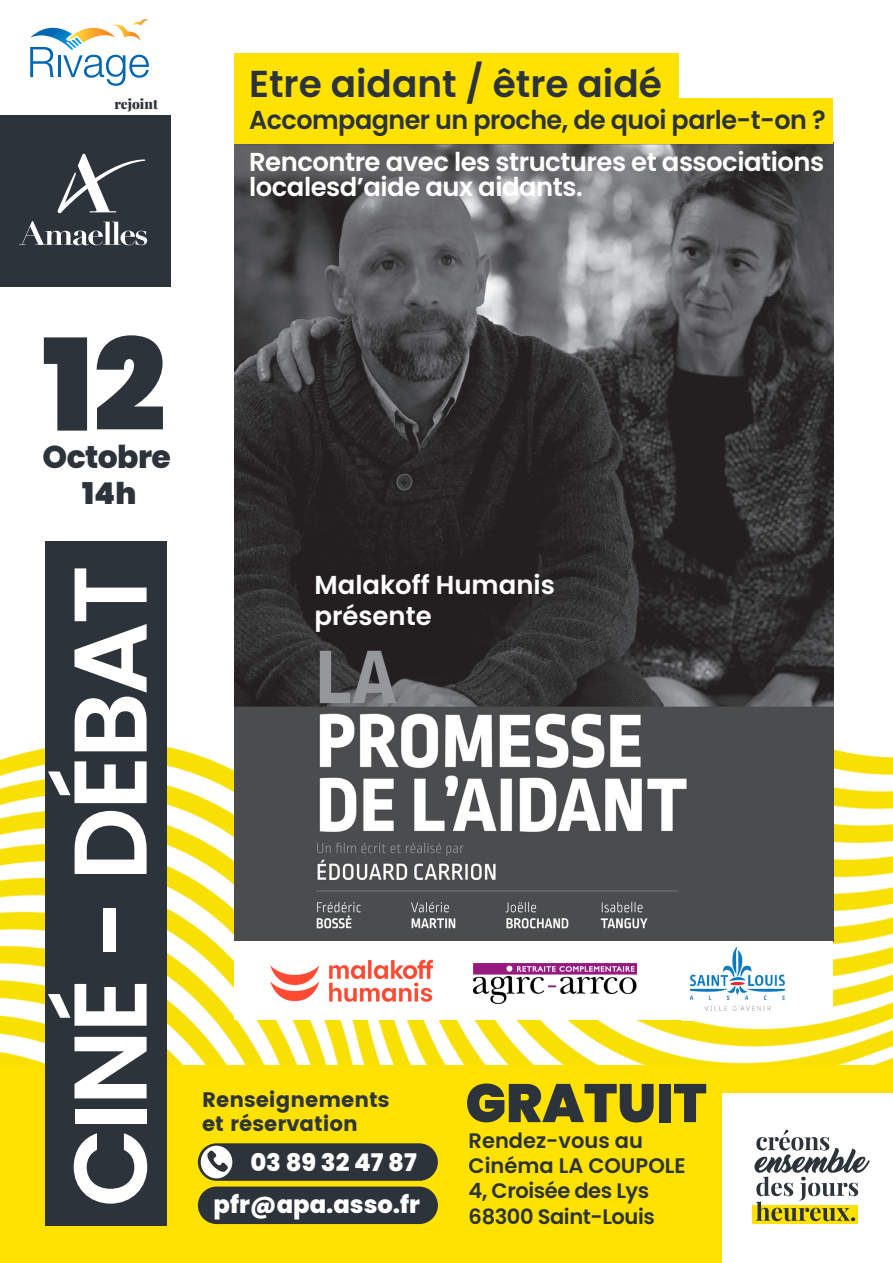
<style>
.page{position:relative;width:893px;height:1263px;background:#fff}
.page>*{position:absolute;margin:0;border:0;box-sizing:border-box;transform-origin:0 0}
.t1{font:900 127.5px "Poppins";color:#2c333a}
.t2{font:600 103.2px "Poppins";letter-spacing:-.03em;color:#fff}
.t3{font:900 54px "Poppins";color:#2c333a}
.t4{font:600 37.5px "Poppins";color:#2c333a}
.t5{font:800 31.5px "Poppins";letter-spacing:-.02em;color:#2c333a}
.t6{font:900 30px "Poppins";color:#2c333a}
.t7{font:600 25.95px/24.5px "Poppins";letter-spacing:-.02em;color:#fff}
.t8{font:600 25.95px "Poppins";letter-spacing:-.02em;color:#2c333a}
.t9{font:600 25.95px "Poppins";color:#fff}
.t10{font:800 24.3px "Poppins";color:#fff}
.t11{font:600 21px/25.2px "Poppins";letter-spacing:-.02em;color:#2c333a}
.t12{font:600 21px/25.2px "Poppins";color:#2c333a}
.t13{font:21px "Poppins";color:#2e363a}
.t14{font:900 13.65px "Playfair Display";color:#2c333a}
</style>
<div class="page">
<img style="left:0;top:745px;width:893px;height:320px">
<div style="left:0;top:1065px;width:893px;height:198px;background:#ffe201"></div>
<div style="left:723px;top:1093px;width:170px;height:170px;background:#fff"></div>
<div style="left:753px;top:1205px;width:105px;height:18px;background:#ffe201"></div>
<svg style="left:754px;top:1130px;width:116px;height:91px"></svg>
<div style="left:198px;top:1143px;width:240px;height:38px;background:#2c333a;border-radius:19px"></div>
<svg style="left:201px;top:1146px;width:31px;height:32px"></svg>
<div style="left:198px;top:1186px;width:240px;height:38px;background:#2c333a;border-radius:19px"></div>
<div style="left:45px;top:541px;width:122px;height:685px;background:#2c333a"></div>
<svg style="left:30px;top:19px;width:119px;height:67px"></svg>
<div style="left:0;top:115px;width:170px;height:172px;background:#2c333a"></div>
<svg style="left:19px;top:154px;width:128px;height:91px"></svg>
<img style="left:234px;top:143px;width:599px;height:798px">
<div style="left:234px;top:53px;width:445px;height:61px;background:#ffe201"></div>
<div style="left:234px;top:98px;width:599px;height:45px;background:#ffe201"></div>
<div style="left:234px;top:941px;width:599px;height:79px;background:#fff"></div>
<img style="left:682px;top:946px;width:111px;height:75px">
<img style="left:270px;top:959px;width:163px;height:43px">
<img style="left:473px;top:963px;width:163px;height:40px">
<p class="t14" style="left:114px;top:93px;width:45px">rejoint</p>
<p class="t4" style="left:249px;top:63px;width:414px">Etre aidant / être aidé</p>
<p class="t8" style="left:249px;top:104px;width:578px">Accompagner un proche, de quoi parle-t-on ?</p>
<p class="t7" style="left:249px;top:150px;width:576px">Rencontre avec les structures et associations localesd’aide aux aidants.</p>
<p class="t1" style="left:43px;top:312px;width:125px">12</p>
<p class="t5" style="left:43px;top:439px;width:130px">Octobre</p>
<p class="t6" style="left:82px;top:476px;width:55px">14h</p>
<p class="t2" style="left:51px;top:1207px;width:644px;rotate:-90deg">CINÉ - DÉBAT</p>
<p class="t9" style="left:314px;top:570px;width:242px">Malakoff Humanis</p>
<p class="t9" style="left:314px;top:601px;width:119px">présente</p>
<p class="t13" style="left:202px;top:1087px;width:189px">Renseignements</p>
<p class="t13" style="left:202px;top:1111px;width:157px">et réservation</p>
<p class="t10" style="left:250px;top:1148px;width:168px">03 89 32 47 87</p>
<p class="t10" style="left:214px;top:1190px;width:208px">pfr@apa.asso.fr</p>
<p class="t3" style="left:465px;top:1072px;width:243px">GRATUIT</p>
<p class="t12" style="left:469px;top:1128px;width:219px">Rendez-vous au<br>Cinéma LA COUPOLE</p>
<p class="t11" style="left:469px;top:1178px;width:188px">4, Croisée des Lys<br>68300 Saint-Louis</p>
</div>
